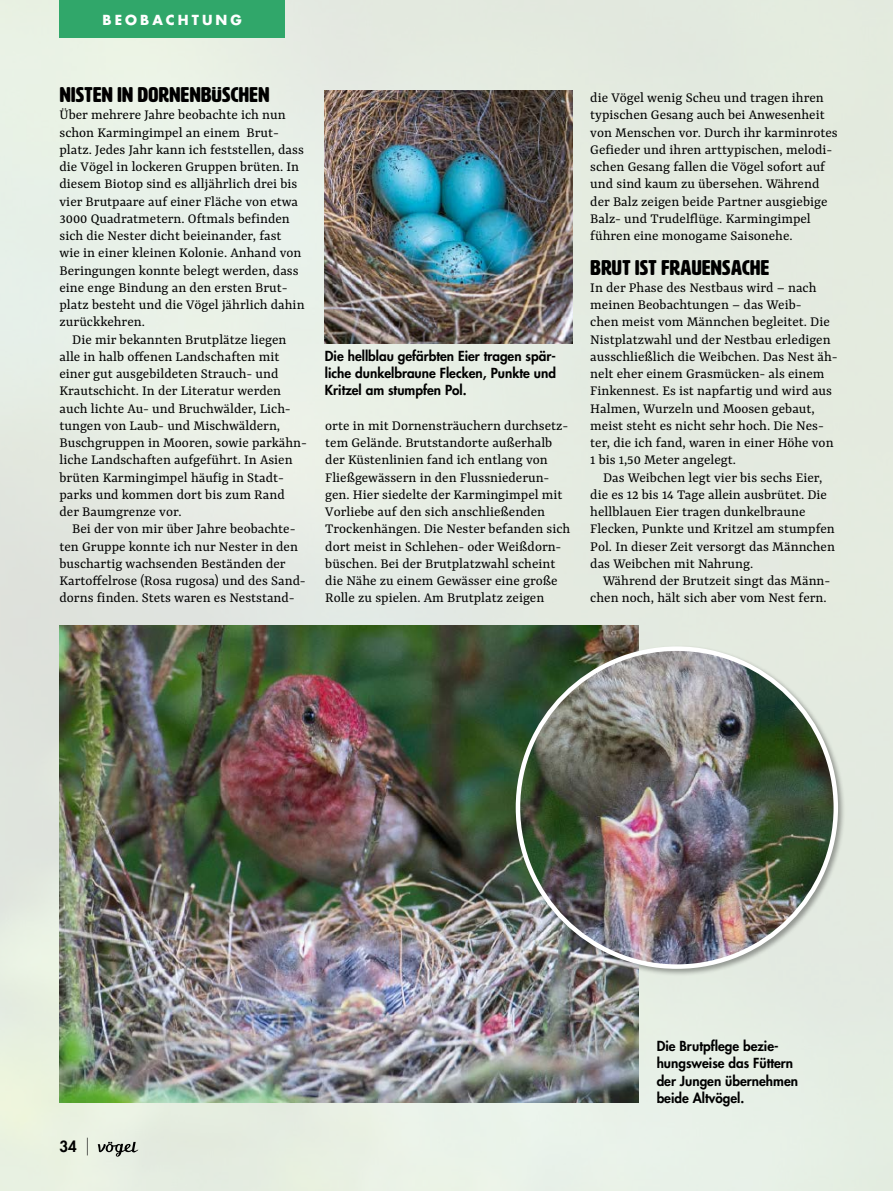
<style>
.page{position:relative;width:893px;height:1191px;background:#e4ebe1}
.page>*{position:absolute;margin:0;border:0;box-sizing:border-box;transform-origin:0 0}
.Absatz-Zwiti{font:21px "HWT Artz";letter-spacing:.02em;color:#000}
.GT_mit_Einzug{font:15px/17.2px "Yrsa";color:#000}
.GT_ohne_Einzug{font:15px/17.2px "Yrsa";color:#000}
.t1{font:800 15px "Futura Std";color:#000}
.BU{font:800 13.5px/17.2px "Futura Std";color:#000}
.t2{font:700 13.5px "Futura Std";letter-spacing:.225em;color:#fff}
.s1{font-weight:300;font-style:italic}
</style>
<div class="page">
<img style="left:60px;top:625px;width:579px;height:477px">
<img style="left:325px;top:90px;width:247px;height:253px">
<div style="left:514px;top:645px;width:332px;height:331px;background:#000;opacity:.35"></div>
<img style="left:518px;top:648px;width:318px;height:318px;border-radius:159px">
<svg style="left:98px;top:1141px;width:40px;height:15px"></svg>
<div style="left:60px;top:0;width:225px;height:37px;background:#30a76a"></div>
<p class="t2" style="left:103px;top:11px;width:141px">BEOBACHTUNG</p>
<p class="Absatz-Zwiti" style="left:60px;top:84px;width:211px">NISTEN IN DORNENBÜSCHEN</p>
<p class="GT_ohne_Einzug" style="left:60px;top:107px;width:247px">Über mehrere Jahre beobachte ich nun schon Karmingimpel an einem Brut&shy;platz. Jedes Jahr kann ich feststellen, dass die Vögel in lockeren Gruppen brüten. In diesem Biotop sind es alljährlich drei bis vier Brutpaare auf einer Fläche von etwa 3000 Quadratmetern. Oftmals befinden sich die Nester dicht beieinander, fast wie in einer kleinen Kolonie. Anhand von Beringungen konnte belegt werden, dass eine enge Bindung an den ersten Brut&shy;platz besteht und die Vögel jährlich dahin zurückkehren.</p>
<p class="GT_mit_Einzug" style="left:60px;top:331px;width:249px;text-indent:13px">Die mir bekannten Brutplätze liegen alle in halb offenen Landschaften mit einer gut ausgebildeten Strauch- und Krautschicht. In der Literatur werden auch lichte Au- und Bruchwälder, Lich&shy;tungen von Laub- und Mischwäldern, Buschgruppen in Mooren, sowie parkähn&shy;liche Landschaften aufgeführt. In Asien brüten Karmingimpel häufig in Stadt&shy;parks und kommen dort bis zum Rand der Baumgrenze vor.</p>
<p class="GT_mit_Einzug" style="left:60px;top:521px;width:248px;text-indent:13px">Bei der von mir über Jahre beobachte&shy;ten Gruppe konnte ich nur Nester in den buschartig wachsenden Beständen der Kartoffelrose (Rosa rugosa) und des Sand&shy;dorns finden. Stets waren es Neststand-</p>
<p class="BU" style="left:325px;top:347px;width:233px;text-align:justify">Die hellblau gefärbten Eier tragen spär&shy;liche dunkelbraune Flecken, Punkte und Kritzel am stumpfen Pol.</p>
<p class="GT_mit_Einzug" style="left:325px;top:417px;width:246px">orte in mit Dornensträuchern durchsetz&shy;tem Gelände. Brutstandorte außerhalb der Küstenlinien fand ich entlang von Fließgewässern in den Flussniederun&shy;gen. Hier siedelte der Karmingimpel mit Vorliebe auf den sich anschließenden Trockenhängen. Die Nester befanden sich dort meist in Schlehen- oder Weißdorn&shy;büschen. Bei der Brutplatzwahl scheint die Nähe zu einem Gewässer eine große Rolle zu spielen. Am Brutplatz zeigen</p>
<p class="GT_mit_Einzug" style="left:590px;top:90px;width:249px">die Vögel wenig Scheu und tragen ihren typischen Gesang auch bei Anwesenheit von Menschen vor. Durch ihr karminrotes Gefieder und ihren arttypischen, melodi&shy;schen Gesang fallen die Vögel sofort auf und sind kaum zu übersehen. Während der Balz zeigen beide Partner ausgiebige Balz- und Trudelflüge. Karmingimpel führen eine monogame Saisonehe.</p>
<p class="Absatz-Zwiti" style="left:590px;top:256px;width:180px">BRUT IST FRAUENSACHE</p>
<p class="GT_ohne_Einzug" style="left:590px;top:279px;width:249px">In der Phase des Nestbaus wird – nach meinen Beobachtungen – das Weib-<br>chen meist vom Männchen begleitet. Die Nistplatzwahl und der Nestbau erledigen ausschließlich die Weibchen. Das Nest äh&shy;nelt eher einem Grasmücken- als einem Finkennest. Es ist napfartig und wird aus Halmen, Wurzeln und Moosen gebaut, meist steht es nicht sehr hoch. Die Nes&shy;ter, die ich fand, waren in einer Höhe von 1 bis 1,50 Meter angelegt.</p>
<p class="GT_mit_Einzug" style="left:590px;top:469px;width:246px;text-indent:13px">Das Weibchen legt vier bis sechs Eier, die es 12 bis 14 Tage allein ausbrütet. Die hellblauen Eier tragen dunkelbraune Flecken, Punkte und Kritzel am stumpfen Pol. In dieser Zeit versorgt das Männchen das Weibchen mit Nahrung.</p>
<p class="GT_mit_Einzug" style="left:590px;top:573px;width:241px;text-align:right">Während der Brutzeit singt das Männ&shy;chen noch, hält sich aber vom Nest fern.</p>
<p class="t1" style="left:60px;top:1137px;width:32px">34 <span class="s1">|</span></p>
<p class="BU" style="left:657px;top:1037px;width:143px">Die Brutpflege bezie&shy;hungsweise das Füttern der Jungen übernehmen beide Altvögel.</p>
</div>
